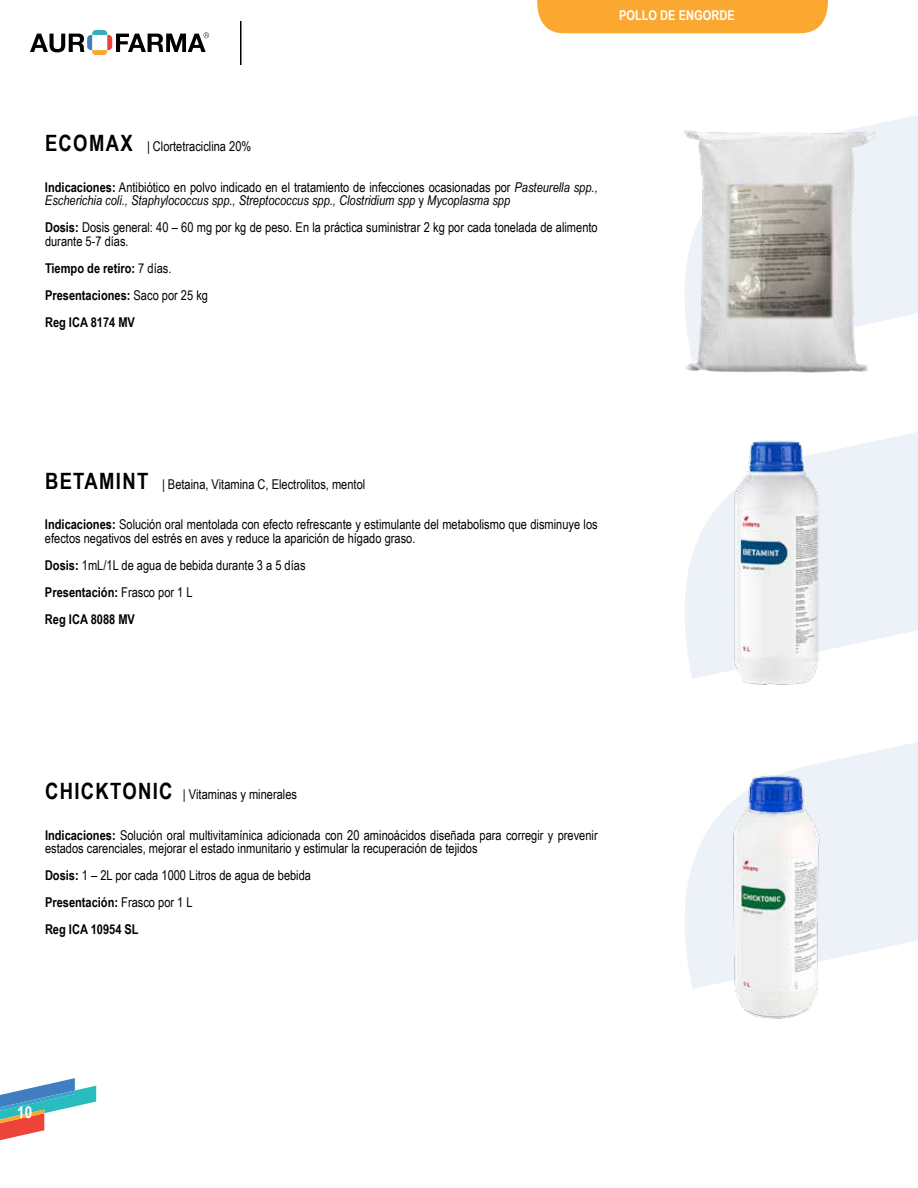
<style>
.page{position:relative;width:918px;height:1188px;background:#fff}
.page>*{position:absolute;margin:0;border:0;box-sizing:border-box;transform-origin:0 0}
.t1{font:700 16.5px "Arial Narrow";color:#fff}
.t2{font:13.5px/27px "Arial Narrow";color:#000}
.t3{font:italic 13.5px/13.5px "Arial Narrow";color:#000}
.t4{font:700 13.5px/27px "Arial Narrow";color:#000}
.t5{font:700 13.5px "Arial Narrow";color:#fff}
.s1{font-weight:700;font-size:22.5px}
.s2{font-weight:700;font-style:normal}
.s3{font-style:normal}
.s4{font-weight:700}
.s5{font-weight:400}
</style>
<div class="page">
<svg style="left:0;top:1078px;width:96px;height:62px"></svg>
<svg style="left:30px;top:30px;width:179px;height:25px"></svg>
<hr style="left:240px;top:21px;width:2px;height:44px;background:#000">
<div style="left:537px;top:0;width:291px;height:33px;background:#faa82f"></div>
<svg style="left:850px;top:115px;width:68px;height:207px;background:#edf2f8"></svg>
<svg style="left:685px;top:432px;width:233px;height:247px;fill:#ecf2f8"></svg>
<svg style="left:685px;top:742px;width:233px;height:247px;fill:#ecf2f8"></svg>
<img style="left:727px;top:432px;width:98px;height:253px">
<img style="left:727px;top:770px;width:98px;height:249px">
<img style="left:684px;top:130px;width:192px;height:242px">
<p class="t5" style="left:619px;top:5px;width:117px">POLLO DE ENGORDE</p>
<p class="t2" style="left:45px;top:133px;width:208px"><span class="s1">ECOMAX</span> | Clortetraciclina 20%</p>
<p class="t3" style="left:45px;top:180px;width:554px"><span class="s2">Indicaciones:</span> <span class="s3">Antibiótico en polvo indicado en el tratamiento de infecciones ocasionadas por</span> Pasteurella spp.,<br>Escherichia coli., Staphylococcus spp., Streptococcus spp., Clostridium spp <span class="s3">y</span> Mycoplasma spp</p>
<p class="t2" style="left:45px;top:220px;width:554px;line-height:13.5px"><span class="s4">Dosis:</span> Dosis general: 40 – 60 mg por kg de peso. En la práctica suministrar 2 kg por cada tonelada de alimento durante 5-7 días.</p>
<p class="t4" style="left:45px;top:254px;width:165px">Tiempo de retiro: <span class="s5">7 días.<br></span>Presentaciones: <span class="s5">Saco por 25 kg<br></span>Reg ICA 8174 MV</p>
<p class="t2" style="left:45px;top:470px;width:322px"><span class="s1">BETAMINT</span> | Betaina, Vitamina C, Electrolitos, mentol</p>
<p class="t2" style="left:45px;top:517px;width:554px;line-height:13.5px"><span class="s4">Indicaciones:</span> Solución oral mentolada con efecto refrescante y estimulante del metabolismo que disminuye los efectos negativos del estrés en aves y reduce la aparición de hígado graso.</p>
<p class="t2" style="left:45px;top:551px;width:262px"><span class="s4">Dosis:</span> 1mL/1L de agua de bebida durante 3 a 5 días<br><span class="s4">Presentación:</span> Frasco por 1 L<br><span class="s4">Reg ICA 8088 MV</span></p>
<p class="t2" style="left:45px;top:781px;width:254px"><span class="s1">CHICKTONIC</span> | Vitaminas y minerales</p>
<p class="t2" style="left:45px;top:828px;width:554px;line-height:13.5px"><span class="s4">Indicaciones:</span> Solución oral multivitamínica adicionada con 20 aminoácidos diseñada para corregir y prevenir estados carenciales, mejorar el estado inmunitario y estimular la recuperación de tejidos</p>
<p class="t2" style="left:45px;top:862px;width:268px"><span class="s4">Dosis:</span> 1 – 2L por cada 1000 Litros de agua de bebida<br><span class="s4">Presentación:</span> Frasco por 1 L<br><span class="s4">Reg ICA 10954 SL</span></p>
<p class="t1" style="left:17px;top:1100px;width:17px">10</p>
</div>
